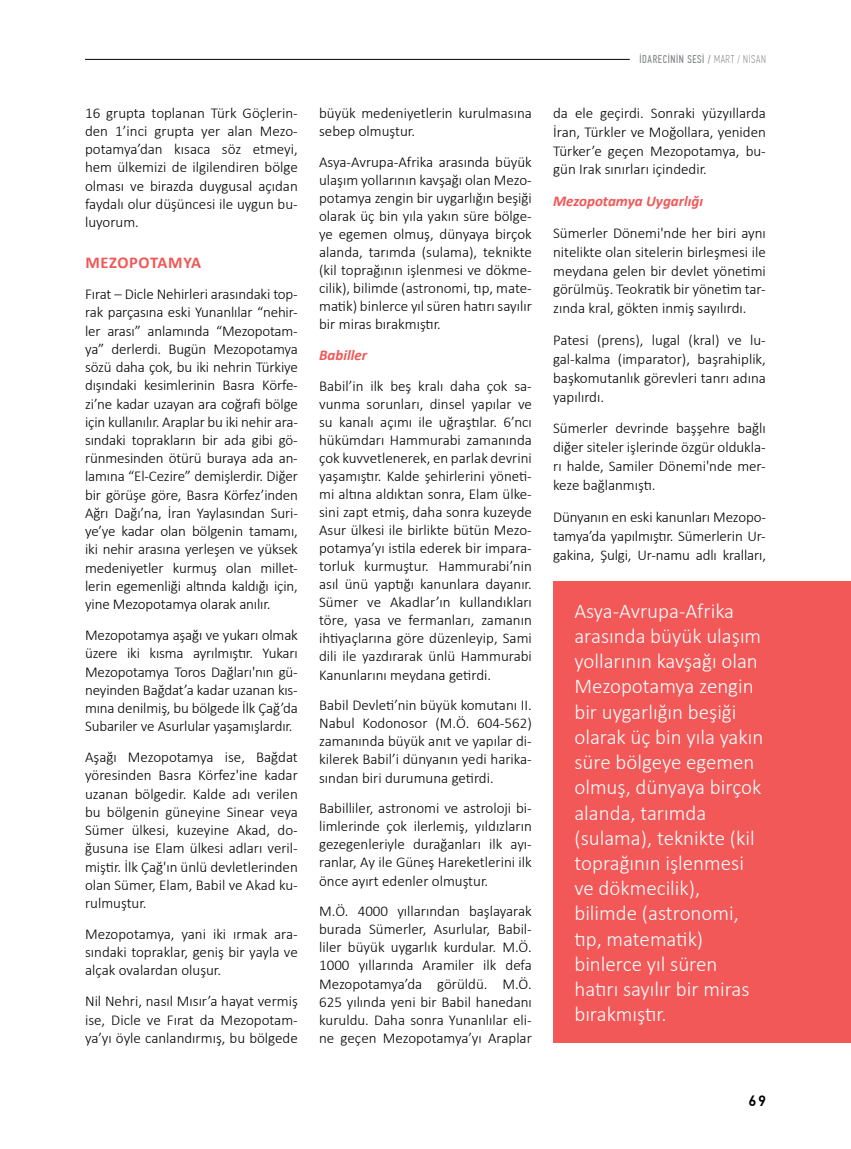
<style>
.page{position:relative;width:851px;height:1149px;background:#fff}
.page>*{position:absolute;margin:0;border:0;box-sizing:border-box;transform-origin:0 0}
.t1{font:300 21px/25.2px "Calibri";color:#fff}
.t2{font:700 16.5px "Calibri";letter-spacing:.035em;color:#f15857}
.t3{font:300 15px/18px "Calibri";color:#000;text-align:justify}
.t4{font:italic 700 15px "Calibri";color:#f15857}
.t5{font:500 15px "PF Din Text Pro";color:#000}
.t6{font:11.25px "PF Din Text Comp Pro";letter-spacing:.055em;color:#808285}
.s1{font-weight:100}
</style>
<div class="page">
<hr style="left:85px;top:59px;width:544px;height:1px;background:#000">
<div style="left:553px;top:580px;width:297px;height:462px;background:#f15857"></div>
<p class="t3" style="left:85px;top:103px;width:214px">16 grupta toplanan Türk Göçlerin&shy;den 1’inci grupta yer alan Mezo&shy;potamya’dan kısaca söz etmeyi, hem ülkemizi de ilgilendiren bölge olması ve birazda duygusal açıdan faydalı olur düşüncesi ile uygun bu&shy;luyorum.</p>
<p class="t2" style="left:85px;top:251px;width:117px">MEZOPOTAMYA</p>
<p class="t3" style="left:85px;top:285px;width:214px">Fırat – Dicle Nehirleri arasındaki top&shy;rak parçasına eski Yunanlılar “nehir&shy;ler arası” anlamında “Mezopotam&shy;ya” derlerdi. Bugün Mezopotamya sözü daha çok, bu iki nehrin Türkiye dışındaki kesimlerinin Basra Körfe&shy;zi’ne kadar uzayan ara coğrafi bölge için kullanılır. Araplar bu iki nehir ara&shy;sındaki toprakların bir ada gibi gö&shy;rünmesinden ötürü buraya ada an&shy;lamına “El-Cezire” demişlerdir. Diğer bir görüşe göre, Basra Körfez’inden Ağrı Dağı’na, İran Yaylasından Suri&shy;ye’ye kadar olan bölgenin tamamı, iki nehir arasına yerleşen ve yüksek medeniyetler kurmuş olan millet&shy;lerin egemenliği altında kaldığı için, yine Mezopotamya olarak anılır.</p>
<p class="t3" style="left:85px;top:625px;width:214px">Mezopotamya aşağı ve yukarı olmak üzere iki kısma ayrılmıştır. Yukarı Mezopotamya Toros Dağları'nın gü&shy;neyinden Bağdat’a kadar uzanan kıs&shy;mına denilmiş, bu bölgede İlk Çağ’da Subariler ve Asurlular yaşamışlardır.</p>
<p class="t3" style="left:85px;top:747px;width:214px">Aşağı Mezopotamya ise, Bağdat yöresinden Basra Körfez'ine kadar uzanan bölgedir. Kalde adı verilen bu bölgenin güneyine Sinear veya Sümer ülkesi, kuzeyine Akad, do&shy;ğusuna ise Elam ülkesi adları veril&shy;miştir. İlk Çağ'ın ünlü devletlerinden olan Sümer, Elam, Babil ve Akad ku&shy;rulmuştur.</p>
<p class="t3" style="left:85px;top:924px;width:214px">Mezopotamya, yani iki ırmak ara&shy;sındaki topraklar, geniş bir yayla ve alçak ovalardan oluşur.</p>
<p class="t3" style="left:85px;top:991px;width:214px">Nil Nehri, nasıl Mısır’a hayat vermiş ise, Dicle ve Fırat da Mezopotam&shy;ya’yı öyle canlandırmış, bu bölgede</p>
<p class="t3" style="left:319px;top:104px;width:214px">büyük medeniyetlerin kurulmasına sebep olmuştur.</p>
<p class="t3" style="left:319px;top:152px;width:214px">Asya-Avrupa-Afrika arasında büyük ulaşım yollarının kavşağı olan Mezo&shy;potamya zengin bir uygarlığın beşiği olarak üç bin yıla yakın süre bölge&shy;ye egemen olmuş, dünyaya birçok alanda, tarımda (sulama), teknikte (kil toprağının işlenmesi ve dökme&shy;cilik), bilimde (astronomi, tıp, mate&shy;matik) binlerce yıl süren hatırı sayılır bir miras bırakmıştır.</p>
<p class="t4" style="left:319px;top:344px;width:49px">Babiller</p>
<p class="t3" style="left:319px;top:376px;width:214px">Babil’in ilk beş kralı daha çok sa&shy;vunma sorunları, dinsel yapılar ve su kanalı açımı ile uğraştılar. 6’ncı hükümdarı Hammurabi zamanında çok kuvvetlenerek, en parlak devrini yaşamıştır. Kalde şehirlerini yöneti&shy;mi altına aldıktan sonra, Elam ülke&shy;sini zapt etmiş, daha sonra kuzeyde Asur ülkesi ile birlikte bütün Mezo&shy;potamya’yı istila ederek bir impara&shy;torluk kurmuştur. Hammurabi’nin asıl ünü yaptığı kanunlara dayanır.<br>Sümer ve Akadlar’ın kullandıkları töre, yasa ve fermanları, zamanın ihtiyaçlarına göre düzenleyip, Sami dili ile yazdırarak ünlü Hammurabi Kanunlarını meydana getirdi.</p>
<p class="t3" style="left:319px;top:696px;width:214px">Babil Devleti’nin büyük komutanı II.<br>Nabul Kodonosor (M.Ö. 604-562) zamanında büyük anıt ve yapılar di&shy;kilerek Babil’i dünyanın yedi harika&shy;sından biri durumuna getirdi.</p>
<p class="t3" style="left:319px;top:799px;width:214px">Babilliler, astronomi ve astroloji bi&shy;limlerinde çok ilerlemiş, yıldızların gezegenleriyle durağanları ilk ayı&shy;ranlar, Ay ile Güneş Hareketlerini ilk önce ayırt edenler olmuştur.</p>
<p class="t3" style="left:319px;top:901px;width:214px">M.Ö. 4000 yıllarından başlayarak burada Sümerler, Asurlular, Babil&shy;liler büyük uygarlık kurdular. M.Ö.<br>1000 yıllarında Aramiler ilk defa Mezopotamya’da görüldü. M.Ö.<br>625 yılında yeni bir Babil hanedanı kuruldu. Daha sonra Yunanlılar eli&shy;ne geçen Mezopotamya’yı Araplar</p>
<p class="t6" style="left:639px;top:53px;width:128px">İDARECİNİN SESİ / <span class="s1">MART / NİSAN</span></p>
<p class="t3" style="left:553px;top:103px;width:214px;line-height:18.9px">da ele geçirdi. Sonraki yüzyıllarda İran, Türkler ve Moğollara, yeniden Türker’e geçen Mezopotamya, bu&shy;gün Irak sınırları içindedir.</p>
<p class="t4" style="left:553px;top:190px;width:151px">Mezopotamya Uygarlığı</p>
<p class="t3" style="left:553px;top:223px;width:214px;line-height:18.9px">Sümerler Dönemi'nde her biri aynı nitelikte olan sitelerin birleşmesi ile meydana gelen bir devlet yönetimi görülmüş. Teokratik bir yönetim tar&shy;zında kral, gökten inmiş sayılırdı.</p>
<p class="t3" style="left:553px;top:330px;width:214px;line-height:18.9px">Patesi (prens), lugal (kral) ve lu&shy;gal-kalma (imparator), başrahiplik, başkomutanlık görevleri tanrı adına yapılırdı.</p>
<p class="t3" style="left:553px;top:418px;width:214px;line-height:18.9px">Sümerler devrinde başşehre bağlı diğer siteler işlerinde özgür oldukla&shy;rı halde, Samiler Dönemi'nde mer&shy;keze bağlanmıştı.</p>
<p class="t3" style="left:553px;top:507px;width:214px;line-height:18.9px">Dünyanın en eski kanunları Mezopo&shy;tamya’da yapılmıştır. Sümerlerin Ur&shy;gakina, Şulgi, Ur-namu adlı kralları,</p>
<p class="t1" style="left:574px;top:597px;width:190px">Asya-Avrupa-Afrika arasında büyük ulaşım yollarının kavşağı olan<br>Mezopotamya zengin bir uygarlığın beşiği olarak üç bin yıla yakın süre bölgeye egemen olmuş, dünyaya birçok alanda, tarımda (sulama), teknikte (kil toprağının işlenmesi ve dökmecilik), bilimde (astronomi, tıp, matematik) binlerce yıl süren hatırı sayılır bir miras bırakmıştır.</p>
<p class="t5" style="left:748px;top:1091px;width:19px">69</p>
</div>
